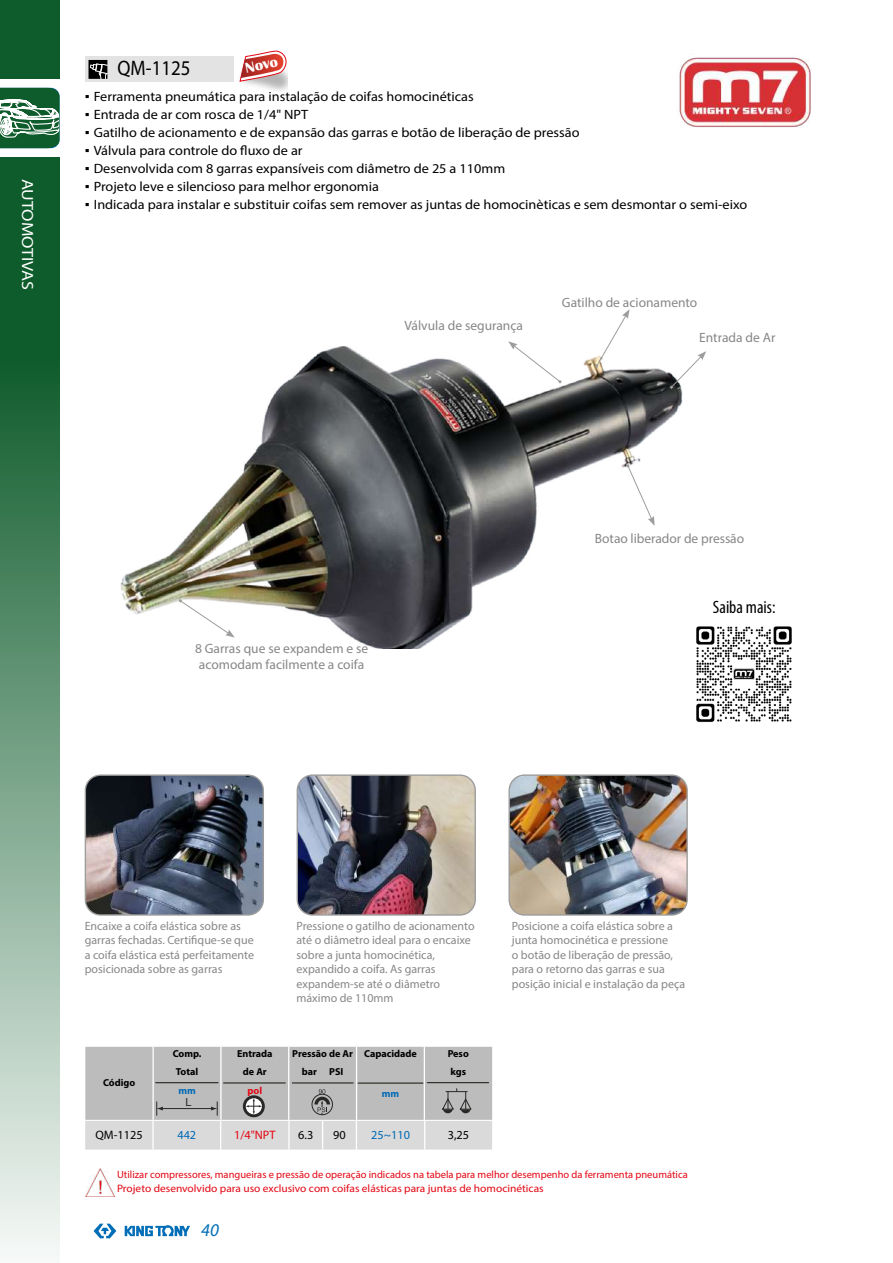
<style>
.page{position:relative;width:893px;height:1263px;background:#fff}
.page>*{position:absolute;margin:0;border:0;box-sizing:border-box;transform-origin:0 0}
.t1{font:21px "Myriad Pro";color:#000;scale:.9 1}
.t2{font:condensed 18px "Myriad Pro";color:#000}
.t3{font:italic 18px "Myriad Pro";color:#006db7}
.t4{font:16.2px "Myriad Pro";color:#fff;scale:1.11 1}
.t5{font:700 14.85px "Britannic";color:#fff;scale:1.05 1}
.t6{font:13.5px "Myriad Pro";color:#000;scale:1.06 1}
.t7{font:13.5px/16.2px "Myriad Pro";color:#878787}
.t8{font:12.3px "Myriad Pro";color:#000}
.t9{font:12.3px "Myriad Pro";color:#0069b4}
.t10{font:12.3px "Myriad Pro";color:#e30613}
.t11{font:12px/14.4px "Myriad Pro";color:#878787}
.t12{font:11.1px "Arial";color:#282827}
.t13{font:10.8px "Myriad Pro";color:#e30613;scale:1.06 1}
.t14{font:10.5px "Myriad Pro";color:#e30613}
.t15{font:700 10.05px/18.5px "Myriad Pro";color:#000;text-align:center}
.t16{font:700 10.05px "Myriad Pro";color:#0069b4}
.t17{font:700 10.05px "Myriad Pro";color:#e30613}
.s1{font-family:"Arial"}
</style>
<div class="page">
<div style="left:0;top:0;width:60px;height:79px;background:#0e5b2b"></div>
<svg style="left:0;top:157px;width:60px;height:1098px;background:#6c9b7e"></svg>
<svg style="left:0;top:88px;width:60px;height:60px"></svg>
<svg style="left:94px;top:1224px;width:22px;height:14px"></svg>
<svg style="left:125px;top:1225px;width:65px;height:11px"></svg>
<div style="left:85px;top:56px;width:149px;height:26px;background:#e3e3e3"></div>
<svg style="left:89px;top:60px;width:18px;height:19px"></svg>
<img style="left:120px;top:346px;width:563px;height:302px">
<svg style="left:85px;top:1047px;width:407px;height:102px;background:#c2c2c2"></svg>
<hr style="left:292px;top:1083px;width:62px;height:1px;background:#121309">
<svg style="left:240px;top:51px;width:47px;height:33px"></svg>
<svg style="left:178px;top:599px;width:57px;height:38px"></svg>
<img style="left:85px;top:776px;width:177px;height:138px">
<div style="left:85px;top:774px;width:179px;height:142px;border:1px solid #9d9d9c;border-radius:15px"></div>
<img style="left:297px;top:776px;width:177px;height:138px">
<div style="left:297px;top:774px;width:179px;height:142px;border:1px solid #9d9d9c;border-radius:15px"></div>
<img style="left:510px;top:776px;width:176px;height:138px">
<div style="left:508px;top:774px;width:180px;height:142px;border:1px solid #9d9d9c;border-radius:15px"></div>
<svg style="left:595px;top:309px;width:35px;height:59px"></svg>
<svg style="left:626px;top:464px;width:29px;height:62px"></svg>
<svg style="left:670px;top:351px;width:36px;height:38px"></svg>
<svg style="left:508px;top:341px;width:54px;height:43px"></svg>
<img style="left:85px;top:1168px;width:30px;height:28px">
<img style="left:679px;top:57px;width:132px;height:70px">
<img style="left:696px;top:626px;width:96px;height:96px">
<h3 class="t4" style="left:38px;top:179px;width:102px;rotate:90deg">AUTOMOTIVAS</h3>
<p class="t5" style="left:244px;top:60px;width:33px;rotate:-12deg">Novo</p>
<h1 class="t1" style="left:118px;top:55px;width:83px">QM-1125</h1>
<p class="t6" style="left:85px;top:88px;width:369px"><span class="s1">▪</span> Ferramenta pneumática para instalação de coifas homocinéticas</p>
<p class="t6" style="left:85px;top:106px;width:212px"><span class="s1">▪</span> Entrada de ar com rosca de 1/4" NPT</p>
<p class="t6" style="left:85px;top:124px;width:468px"><span class="s1">▪</span> Gatilho de acionamento e de expansão das garras e botão de liberação de pressão</p>
<p class="t6" style="left:85px;top:142px;width:207px"><span class="s1">▪</span> Válvula para controle do fluxo de ar</p>
<p class="t6" style="left:85px;top:160px;width:398px"><span class="s1">▪</span> Desenvolvida com 8 garras expansíveis com diâmetro de 25 a 110mm</p>
<p class="t6" style="left:85px;top:178px;width:279px"><span class="s1">▪</span> Projeto leve e silencioso para melhor ergonomia</p>
<p class="t6" style="left:85px;top:196px;width:626px"><span class="s1">▪</span> Indicada para instalar e substituir coifas sem remover as juntas de homocinèticas e sem desmontar o semi-eixo</p>
<p class="t7" style="left:404px;top:317px;width:120px">Válvula de segurança</p>
<p class="t7" style="left:562px;top:294px;width:137px">Gatilho de acionamento</p>
<p class="t7" style="left:699px;top:330px;width:78px">Entrada de Ar</p>
<p class="t7" style="left:195px;top:640px;width:175px">8 Garras que se expandem e se acomodam facilmente a coifa</p>
<p class="t7" style="left:595px;top:530px;width:151px">Botao liberador de pressão</p>
<h2 class="t2" style="left:713px;top:596px;width:64px">Saiba mais:</h2>
<p class="t11" style="left:85px;top:918px;width:171px">Encaixe a coifa elástica sobre as garras fechadas. Certifique-se que a coifa elástica está perfeitamente posicionada sobre as garras</p>
<p class="t11" style="left:297px;top:918px;width:180px">Pressione o gatilho de acionamento até o diâmetro ideal para o encaixe sobre a junta homocinética, expandido a coifa. As garras expandem-se até o diâmetro máximo de 110mm</p>
<p class="t11" style="left:512px;top:918px;width:175px">Posicione a coifa elástica sobre a junta homocinética e pressione<br>o botão de liberação de pressão, para o retorno das garras e sua posição inicial e instalação da peça</p>
<p class="t15" style="left:103px;top:1073px;width:34px">Código</p>
<p class="t15" style="left:173px;top:1044px;width:30px">Comp.<br>Total</p>
<p class="t16" style="left:178px;top:1084px;width:19px">mm</p>
<p class="t12" style="left:185px;top:1094px;width:8px">L</p>
<p class="t15" style="left:237px;top:1044px;width:37px">Entrada de Ar</p>
<p class="t17" style="left:247px;top:1084px;width:16px">pol</p>
<p class="t15" style="left:292px;top:1044px;width:62px">Pressão de Ar bar PSI</p>
<p class="t15" style="left:364px;top:1044px;width:54px">Capacidade</p>
<p class="t16" style="left:382px;top:1087px;width:19px">mm</p>
<p class="t15" style="left:448px;top:1044px;width:23px;text-align:left">Peso kgs</p>
<p class="t8" style="left:96px;top:1127px;width:49px">QM-1125</p>
<p class="t9" style="left:177px;top:1127px;width:20px">442</p>
<p class="t10" style="left:234px;top:1127px;width:43px">1/4"NPT</p>
<p class="t8" style="left:298px;top:1127px;width:17px">6.3</p>
<p class="t8" style="left:333px;top:1127px;width:14px">90</p>
<p class="t9" style="left:371px;top:1127px;width:40px">25~110</p>
<p class="t8" style="left:448px;top:1127px;width:23px">3,25</p>
<p class="t14" style="left:117px;top:1168px;width:572px">Utilizar compressores, mangueiras e pressão de operação indicados na tabela para melhor desempenho da ferramenta pneumática</p>
<p class="t13" style="left:117px;top:1181px;width:404px">Projeto desenvolvido para uso exclusivo com coifas elásticas para juntas de homocinéticas</p>
<h2 class="t3" style="left:201px;top:1219px;width:19px">40</h2>
</div>
